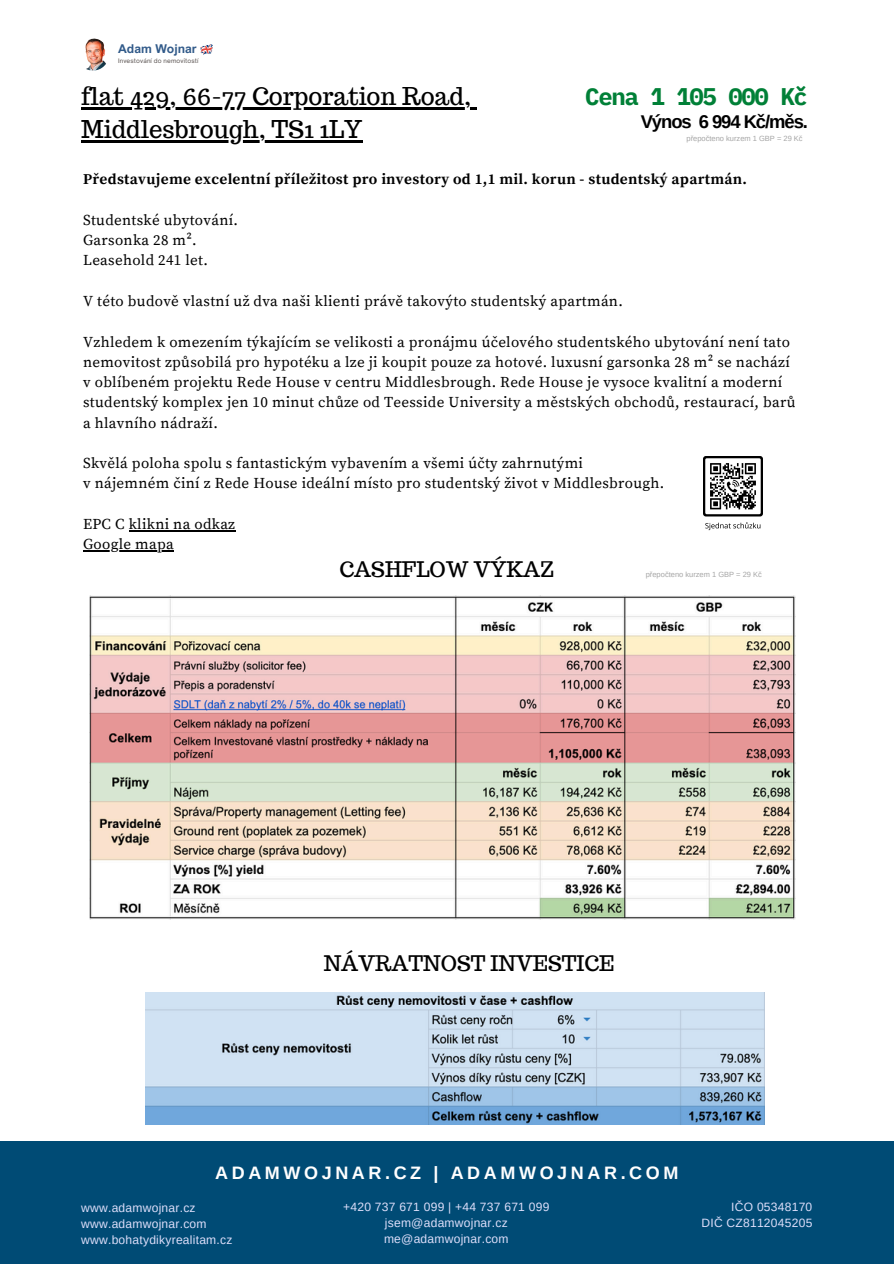
<style>
.page{position:relative;width:894px;height:1264px;background:#fff}
.page>*{position:absolute;margin:0;border:0;box-sizing:border-box;transform-origin:0 0}
.t1{font:24px "Trocchi";color:#000}
.t2{font:700 24px "IBM Plex Mono";letter-spacing:-.06em;color:#008037}
.t3{font:21px "Trocchi";color:#000}
.t4{font:700 18.45px "Arimo";letter-spacing:-.06em;color:#000}
.t5{font:700 18px "Arimo";letter-spacing:.2em;color:#fff}
.t6{font:15px/20.2px "Source Serif Pro";letter-spacing:.02em;color:#000}
.t7{font:700 15px "Source Serif Pro";letter-spacing:.02em;color:#000}
.t8{font:700 12.15px "Arial MT Pro";color:#325b8a}
.t9{font:12px/16px "Arimo";letter-spacing:.02em;color:#dddefa;text-align:center}
.t10{font:7.5px "Arimo";color:#a6a6a6}
.t11{font:6px "Open Sauce One";letter-spacing:.02em;color:#57504e}
</style>
<div class="page">
<div style="left:0;top:1141px;width:893px;height:122px;background:#004b75"></div>
<hr style="left:129px;top:530px;width:106px;height:1px;background:#000">
<hr style="left:83px;top:550px;width:48px;height:1px;background:#000">
<hr style="left:131px;top:550px;width:43px;height:1px;background:#000">
<img style="left:703px;top:457px;width:59px;height:74px">
<svg style="left:200px;top:44px;width:13px;height:10px"></svg>
<img style="left:77px;top:38px;width:32px;height:33px;border-radius:50%">
<img style="left:89px;top:595px;width:706px;height:324px">
<img style="left:145px;top:992px;width:619px;height:132px">
<hr style="left:81px;top:108px;width:390px;height:2px;background:#000">
<hr style="left:81px;top:140px;width:281px;height:2px;background:#000">
<p class="t8" style="left:118px;top:44px;width:80px">Adam Wojnar</p>
<p class="t11" style="left:118px;top:57px;width:82px">Investování do nemovitostí</p>
<p class="t1" style="left:81px;top:81px;width:391px">flat 429, 66-77 Corporation Road,</p>
<p class="t1" style="left:81px;top:113px;width:282px">Middlesbrough, TS1 1LY</p>
<p class="t2" style="left:585px;top:81px;width:224px">Cena 1 105 000 Kč</p>
<p class="t4" style="left:640px;top:112px;width:169px">Výnos 6 994 Kč/měs.</p>
<h3 class="t10" style="left:686px;top:134px;width:118px">přepočteno kurzem 1 GBP = 29 Kč</h3>
<p class="t7" style="left:83px;top:171px;width:665px">Představujeme excelentní příležitost pro investory od 1,1 mil. korun - studentský apartmán.</p>
<p class="t6" style="left:83px;top:210px;width:156px">Studentské ubytování.</p>
<p class="t6" style="left:83px;top:231px;width:115px">Garsonka 28 m².</p>
<p class="t6" style="left:83px;top:251px;width:126px">Leasehold 241 let.</p>
<h2 class="t6" style="left:83px;top:291px;width:541px">V této budově vlastní už dva naši klienti právě takovýto studentský apartmán.</h2>
<h1 class="t6" style="left:83px;top:332px;width:708px">Vzhledem k omezením týkajícím se velikosti a pronájmu účelového studentského ubytování není tato nemovitost způsobilá pro hypotéku a lze ji koupit pouze za hotové. luxusní garsonka 28 m² se nachází</h1>
<h5 class="t6" style="left:83px;top:372px;width:713px">v oblíbeném projektu Rede House v centru Middlesbrough. Rede House je vysoce kvalitní a moderní studentský komplex jen 10 minut chůze od Teesside University a městských obchodů, restaurací, barů</h5>
<p class="t6" style="left:83px;top:413px;width:136px">a hlavního nádraží.</p>
<h6 class="t6" style="left:83px;top:453px;width:501px">Skvělá poloha spolu s fantastickým vybavením a všemi účty zahrnutými</h6>
<p class="t6" style="left:83px;top:474px;width:582px">v nájemném činí z Rede House ideální místo pro studentský život v Middlesbrough.</p>
<p class="t6" style="left:83px;top:514px;width:153px">EPC C klikni na odkaz</p>
<p class="t6" style="left:83px;top:534px;width:92px">Google mapa</p>
<h3 class="t3" style="left:339px;top:556px;width:216px">CASHFLOW VÝKAZ</h3>
<p class="t10" style="left:645px;top:570px;width:118px">přepočteno kurzem 1 GBP = 29 Kč</p>
<p class="t3" style="left:323px;top:949px;width:292px">NÁVRATNOST INVESTICE</p>
<h4 class="t5" style="left:215px;top:1162px;width:464px">ADAMWOJNAR.CZ | ADAMWOJNAR.COM</h4>
<p class="t9" style="left:81px;top:1200px;width:116px">www.adamwojnar.cz</p>
<p class="t9" style="left:81px;top:1216px;width:127px">www.adamwojnar.com</p>
<p class="t9" style="left:81px;top:1232px;width:153px">www.bohatydikyrealitam.cz</p>
<p class="t9" style="left:343px;top:1199px;width:208px">+420 737 671 099 | +44 737 671 099 jsem@adamwojnar.cz</p>
<p class="t9" style="left:384px;top:1231px;width:126px">me@adamwojnar.com</p>
<p class="t9" style="left:731px;top:1199px;width:83px">IČO 05348170</p>
<p class="t9" style="left:701px;top:1215px;width:112px">DIČ CZ8112045205</p>
</div>
